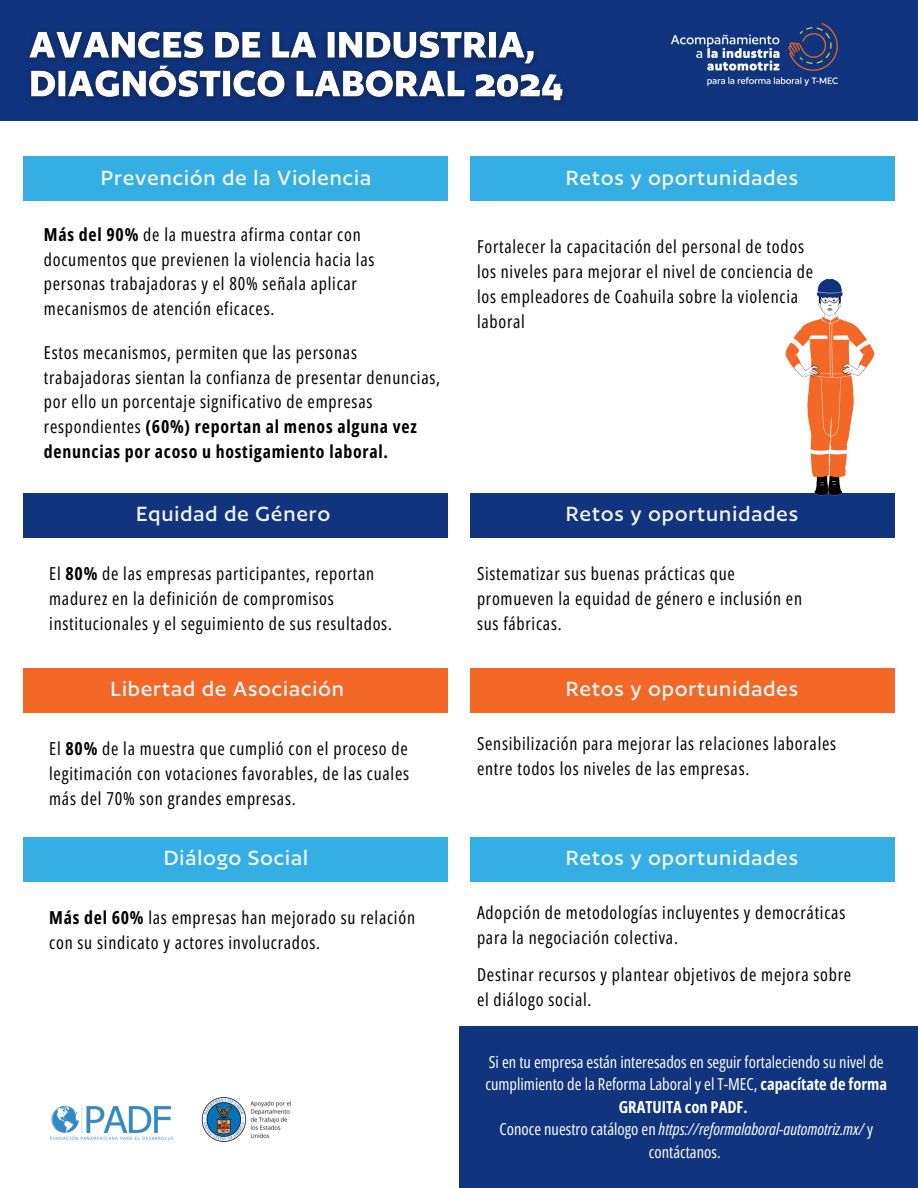
<style>
.page{position:relative;width:918px;height:1188px;background:#fff}
.page>*{position:absolute;margin:0;border:0;box-sizing:border-box;transform-origin:0 0}
.t1{font:500 24px "Author";letter-spacing:.04em;color:#f2f5f6}
.t2{font:17.85px/24.8px "Open Sans Condensed";letter-spacing:.04em;color:#000}
.t3{font:16.5px/22.5px "Open Sans Condensed";color:#fff;text-align:center}
.s1{font-weight:700}
.s2{font-style:italic}
</style>
<div class="page">
<div style="left:0;top:0;width:918px;height:120px;background:#10347d"></div>
<img style="left:671px;top:23px;width:167px;height:63px">
<div style="left:24px;top:157px;width:424px;height:44px;background:#35aee3"></div>
<div style="left:470px;top:157px;width:424px;height:44px;background:#35aee3"></div>
<div style="left:24px;top:493px;width:424px;height:45px;background:#10347d"></div>
<div style="left:470px;top:493px;width:424px;height:45px;background:#10347d"></div>
<img style="left:29px;top:31px;width:535px;height:72px">
<div style="left:24px;top:668px;width:424px;height:45px;background:#f36826"></div>
<div style="left:470px;top:668px;width:424px;height:45px;background:#f36826"></div>
<img style="left:785px;top:278px;width:90px;height:218px">
<div style="left:459px;top:1026px;width:459px;height:162px;background:#10347d"></div>
<img style="left:201px;top:1097px;width:90px;height:45px">
<img style="left:50px;top:1105px;width:124px;height:35px">
<div style="left:24px;top:837px;width:424px;height:45px;background:#35aee3"></div>
<div style="left:470px;top:837px;width:424px;height:45px;background:#35aee3"></div>
<h1 class="t1" style="left:101px;top:165px;width:272px">Prevención de la Violencia</h1>
<h1 class="t1" style="left:566px;top:165px;width:234px">Retos y oportunidades</h1>
<p class="t2" style="left:44px;top:222px;width:332px"><span class="s1">Más del 90%</span> de la muestra afirma contar con documentos que previenen la violencia hacia las personas trabajadoras y el 80% señala aplicar mecanismos de atención eficaces.</p>
<p class="t2" style="left:44px;top:340px;width:398px">Estos mecanismos, permiten que las personas trabajadoras sientan la confianza de presentar denuncias, por ello un porcentaje significativo de empresas respondientes <span class="s1">(60%) reportan al menos alguna vez denuncias por acoso u hostigamiento laboral.</span></p>
<p class="t2" style="left:477px;top:234px;width:338px">Fortalecer la capacitación del personal de todos los niveles para mejorar el nivel de conciencia de los empleadores de Coahuila sobre la violencia laboral</p>
<h1 class="t1" style="left:136px;top:502px;width:196px">Equidad de Género</h1>
<h1 class="t1" style="left:566px;top:502px;width:234px">Retos y oportunidades</h1>
<p class="t2" style="left:49px;top:561px;width:344px">El <span class="s1">80%</span> de las empresas participantes, reportan madurez en la definición de compromisos institucionales y el seguimiento de sus resultados.</p>
<p class="t2" style="left:477px;top:561px;width:327px">Sistematizar sus buenas prácticas que promueven la equidad de género e inclusión en sus fábricas.</p>
<h1 class="t1" style="left:111px;top:677px;width:235px">Libertad de Asociación</h1>
<h1 class="t1" style="left:566px;top:677px;width:234px">Retos y oportunidades</h1>
<p class="t2" style="left:49px;top:736px;width:361px;text-align:justify">El <span class="s1">80%</span> de la muestra que cumplió con el proceso de legitimación con votaciones favorables, de las cuales más del 70% son grandes empresas.</p>
<p class="t2" style="left:477px;top:731px;width:361px">Sensibilización para mejorar las relaciones laborales entre todos los niveles de las empresas.</p>
<h1 class="t1" style="left:164px;top:846px;width:146px">Diálogo Social</h1>
<h1 class="t1" style="left:566px;top:846px;width:234px">Retos y oportunidades</h1>
<p class="t2" style="left:49px;top:905px;width:367px"><span class="s1">Más del 60%</span> las empresas han mejorado su relación con su sindicato y actores involucrados.</p>
<p class="t2" style="left:477px;top:900px;width:370px">Adopción de metodologías incluyentes y democráticas para la negociación colectiva.</p>
<p class="t2" style="left:477px;top:962px;width:376px">Destinar recursos y plantear objetivos de mejora sobre el diálogo social.</p>
<p class="t3" style="left:485px;top:1050px;width:403px">Si en tu empresa están interesados en seguir fortaleciendo su nivel de cumplimiento de la Reforma Laboral y el T-MEC, <span class="s1">capacítate de forma GRATUITA con PADF.<br></span>Conoce nuestro catálogo en <span class="s2">https://reformalaboral-automotriz.mx/</span> y contáctanos.</p>
</div>
